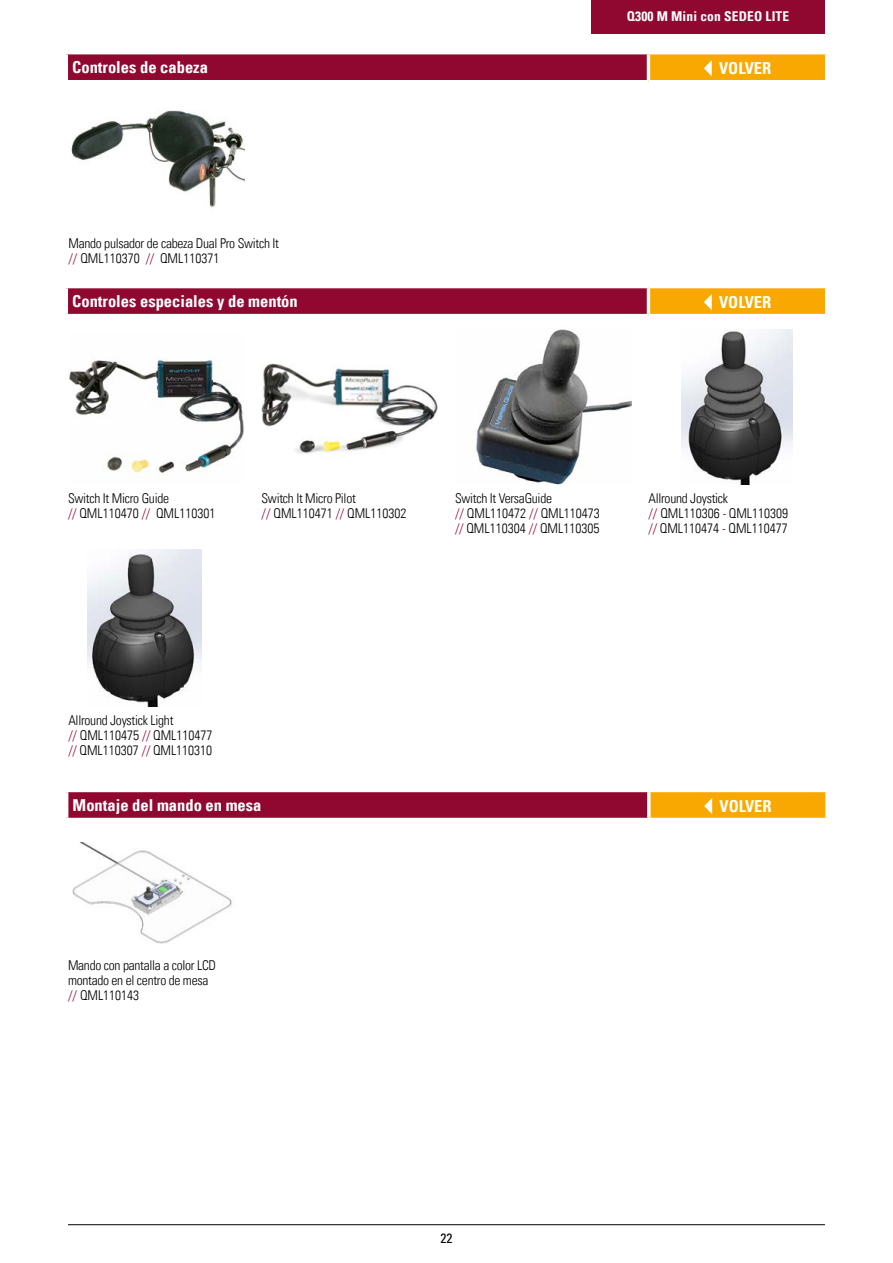
<style>
.page{position:relative;width:893px;height:1263px;background:#fff}
.page>*{position:absolute;margin:0;border:0;box-sizing:border-box;transform-origin:0 0}
.t1{font:16.5px "Univers Com 67 Bold Cond";color:#fff}
.t2{font:13.5px/15px "Univers Com 47 Light Cond";color:#000}
.t3{font:13.5px/15px "Univers Com 47 Light Cond";letter-spacing:-.02em;color:#000}
.t4{font:13.5px "Univers Com 67 Bold Cond";letter-spacing:.01em;color:#fff}
.t5{font:condensed 13.5px "Univers Com 57";color:#000}
.s1{color:#900730}
</style>
<div class="page">
<img style="left:71px;top:110px;width:174px;height:98px">
<img style="left:69px;top:359px;width:175px;height:117px">
<img style="left:261px;top:363px;width:177px;height:91px">
<img style="left:476px;top:329px;width:155px;height:156px">
<img style="left:681px;top:329px;width:111px;height:156px">
<img style="left:87px;top:550px;width:115px;height:157px">
<div style="left:66px;top:53px;width:582px;height:29px;background:#900730"></div>
<div style="left:648px;top:53px;width:179px;height:29px;background:#f8a800"></div>
<hr style="left:648px;top:51px;width:180px;height:3px;background:#fff">
<hr style="left:825px;top:54px;width:3px;height:26px;background:#fff">
<hr style="left:648px;top:80px;width:180px;height:3px;background:#fff">
<hr style="left:65px;top:51px;width:583px;height:3px;background:#fff">
<hr style="left:65px;top:54px;width:3px;height:26px;background:#fff">
<hr style="left:647px;top:54px;width:3px;height:26px;background:#fff">
<hr style="left:65px;top:80px;width:583px;height:3px;background:#fff">
<svg style="left:704px;top:60px;width:8px;height:16px"></svg>
<div style="left:66px;top:287px;width:582px;height:29px;background:#900730"></div>
<div style="left:648px;top:287px;width:179px;height:29px;background:#f8a800"></div>
<hr style="left:648px;top:285px;width:180px;height:3px;background:#fff">
<hr style="left:825px;top:288px;width:3px;height:26px;background:#fff">
<hr style="left:648px;top:314px;width:180px;height:3px;background:#fff">
<hr style="left:65px;top:285px;width:583px;height:3px;background:#fff">
<hr style="left:65px;top:288px;width:3px;height:26px;background:#fff">
<hr style="left:647px;top:288px;width:3px;height:26px;background:#fff">
<hr style="left:65px;top:314px;width:583px;height:3px;background:#fff">
<svg style="left:704px;top:294px;width:8px;height:16px"></svg>
<img style="left:72px;top:842px;width:160px;height:102px">
<div style="left:67px;top:790px;width:582px;height:29px;background:#900730"></div>
<div style="left:649px;top:790px;width:178px;height:29px;background:#f8a800"></div>
<hr style="left:649px;top:789px;width:180px;height:3px;background:#fff">
<svg style="left:825px;top:792px;width:2px;height:26px"></svg>
<hr style="left:649px;top:818px;width:180px;height:3px;background:#fff">
<hr style="left:65px;top:789px;width:584px;height:3px;background:#fff">
<hr style="left:65px;top:792px;width:3px;height:26px;background:#fff">
<svg style="left:647px;top:792px;width:4px;height:26px"></svg>
<hr style="left:65px;top:818px;width:584px;height:3px;background:#fff">
<svg style="left:704px;top:798px;width:8px;height:16px"></svg>
<div style="left:591px;top:0;width:234px;height:34px;background:#900730"></div>
<hr style="left:68px;top:1224px;width:757px;height:1px;background:#000">
<p class="t4" style="left:627px;top:8px;width:164px">Q300 M Mini con SEDEO LITE</p>
<p class="t1" style="left:72px;top:57px;width:137px">Controles de cabeza</p>
<p class="t1" style="left:719px;top:58px;width:54px">VOLVER</p>
<p class="t3" style="left:68px;top:236px;width:212px">Mando pulsador de cabeza Dual Pro Switch It <span class="s1">//</span> QML110370 <span class="s1">//</span> QML110371</p>
<p class="t1" style="left:72px;top:291px;width:227px">Controles especiales y de mentón</p>
<p class="t1" style="left:719px;top:292px;width:54px">VOLVER</p>
<p class="t2" style="left:68px;top:491px;width:149px">Switch It Micro Guide<br><span class="s1">//</span> QML110470 <span class="s1">//</span> QML110301</p>
<p class="t2" style="left:261px;top:491px;width:146px">Switch It Micro Pilot<br><span class="s1">//</span> QML110471 <span class="s1">//</span> QML110302</p>
<p class="t2" style="left:455px;top:491px;width:146px">Switch It VersaGuide<br><span class="s1">//</span> QML110472 <span class="s1">//</span> QML110473 <span class="s1">//</span> QML110304 <span class="s1">//</span> QML110305</p>
<p class="t2" style="left:648px;top:491px;width:141px">Allround Joystick<br><span class="s1">//</span> QML110306 <span class="s1">-</span> QML110309 <span class="s1">//</span> QML110474 <span class="s1">-</span> QML110477</p>
<p class="t2" style="left:68px;top:713px;width:146px">Allround Joystick Light<br><span class="s1">//</span> QML110475 <span class="s1">//</span> QML110477 <span class="s1">//</span> QML110307 <span class="s1">//</span> QML110310</p>
<p class="t1" style="left:73px;top:795px;width:190px">Montaje del mando en mesa</p>
<p class="t1" style="left:719px;top:796px;width:54px">VOLVER</p>
<p class="t3" style="left:68px;top:958px;width:150px">Mando con pantalla a color LCD montado en el centro de mesa <span class="s1">//</span> QML110143</p>
<p class="t5" style="left:440px;top:1229px;width:13px">22</p>
</div>
